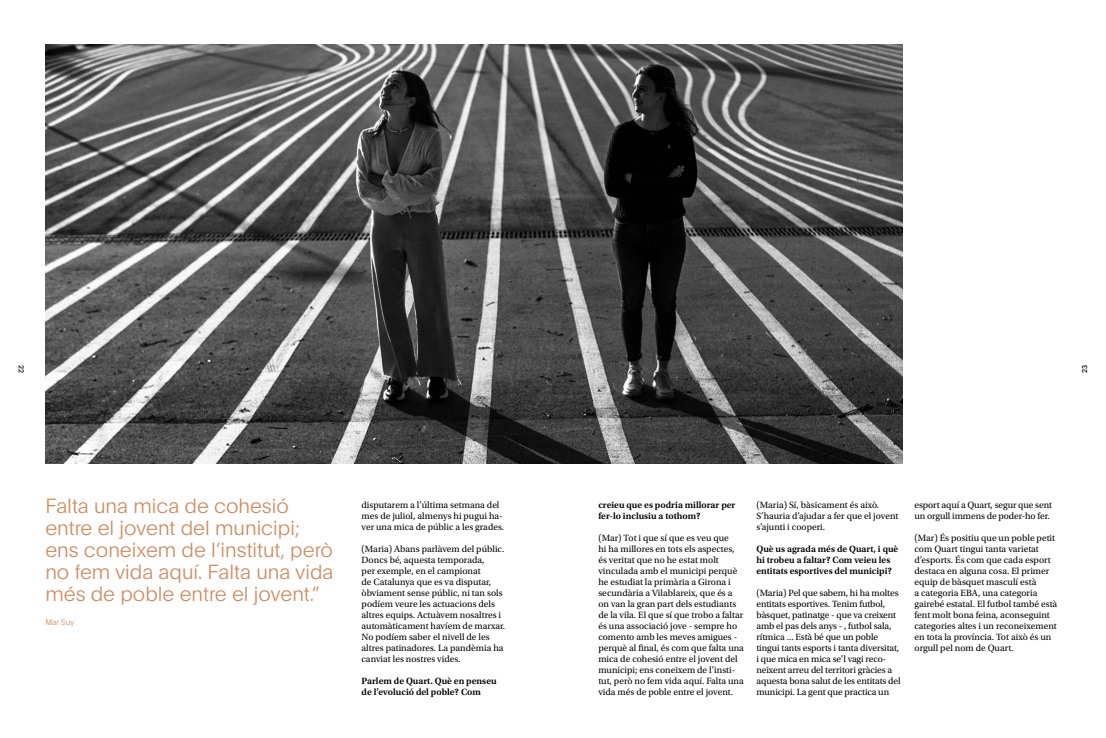
<style>
.page{position:relative;width:1106px;height:738px;background:#fff}
.page>*{position:absolute;margin:0;border:0;box-sizing:border-box;transform-origin:0 0}
.t1{font:100 20px/22px "Plain";color:#cf8d60}
.t2{font:9.5px/11px "Utopia Std";color:#000}
.t3{font:600 9.5px/11px "Utopia Std";color:#000}
.t4{font:100 8px "Plain";color:#cf8d60}
.t5{font:7px "Plain";color:#000}
</style>
<div class="page">
<img style="left:45px;top:44px;width:857px;height:419px">
<p class="t5" style="left:26px;top:364px;width:10px;rotate:90deg">22</p>
<h1 class="t1" style="left:45px;top:493px;width:289px">Falta una mica de cohesió entre el jovent del municipi; ens coneixem de l’institut, però no fem vida aquí. Falta una vida més de poble entre el jovent.”</h1>
<p class="t4" style="left:45px;top:615px;width:31px">Mar Suy</p>
<p class="t2" style="left:361px;top:499px;width:144px">disputarem a l’última setmana del mes de juliol, almenys hi pugui ha&shy;ver una mica de públic a les grades.</p>
<p class="t2" style="left:361px;top:543px;width:145px">(Maria) Abans parlàvem del públic.<br>Doncs bé, aquesta temporada,<br>per exemple, en el campionat<br>de Catalunya que es va disputar, òbviament sense públic, ni tan sols podíem veure les actuacions dels altres equips. Actuàvem nosaltres i automàticament havíem de marxar.<br>No podíem saber el nivell de les altres patinadores. La pandèmia ha canviat les nostres vides.</p>
<p class="t3" style="left:361px;top:675px;width:137px">Parlem de Quart. Què en penseu de l’evolució del poble? Com</p>
<p class="t5" style="left:1079px;top:373px;width:10px;rotate:-90deg">23</p>
<p class="t3" style="left:598px;top:499px;width:139px">creieu que es podria millorar per fer-lo inclusiu a tothom?</p>
<p class="t2" style="left:598px;top:532px;width:147px">(Mar) Tot i que sí que es veu que<br>hi ha millores en tots els aspectes, és veritat que no he estat molt vinculada amb el municipi perquè he estudiat la primària a Girona i secundària a Vilablareix, que és a on van la gran part dels estudiants de la vila. El que sí que trobo a faltar és una associació jove - sempre ho comento amb les meves amigues - perquè al final, és com que falta una mica de cohesió entre el jovent del municipi; ens coneixem de l’insti&shy;tut, però no fem vida aquí. Falta una vida més de poble entre el jovent.</p>
<p class="t2" style="left:756px;top:499px;width:143px">(Maria) Sí, bàsicament és això.<br>S’hauria d’ajudar a fer que el jovent s’ajunti i cooperi.</p>
<p class="t3" style="left:756px;top:543px;width:143px">Què us agrada més de Quart, i què hi trobeu a faltar? Com veieu les entitats esportives del municipi?</p>
<p class="t2" style="left:756px;top:587px;width:146px">(Maria) Pel que sabem, hi ha moltes entitats esportives. Tenim futbol, bàsquet, patinatge - que va creixent amb el pas dels anys - , futbol sala, rítmica ... Està bé que un poble tingui tants esports i tanta diversitat, i que mica en mica se’l vagi reco&shy;neixent arreu del territori gràcies a aquesta bona salut de les entitats del municipi. La gent que practica un</p>
<p class="t2" style="left:914px;top:499px;width:139px">esport aquí a Quart, segur que sent un orgull immens de poder-ho fer.</p>
<p class="t2" style="left:914px;top:532px;width:144px">(Mar) És positiu que un poble petit com Quart tingui tanta varietat d’esports. És com que cada esport destaca en alguna cosa. El primer equip de bàsquet masculí està<br>a categoria EBA, una categoria gairebé estatal. El futbol també està fent molt bona feina, aconseguint categories altes i un reconeixement en tota la província. Tot això és un orgull pel nom de Quart.</p>
</div>
